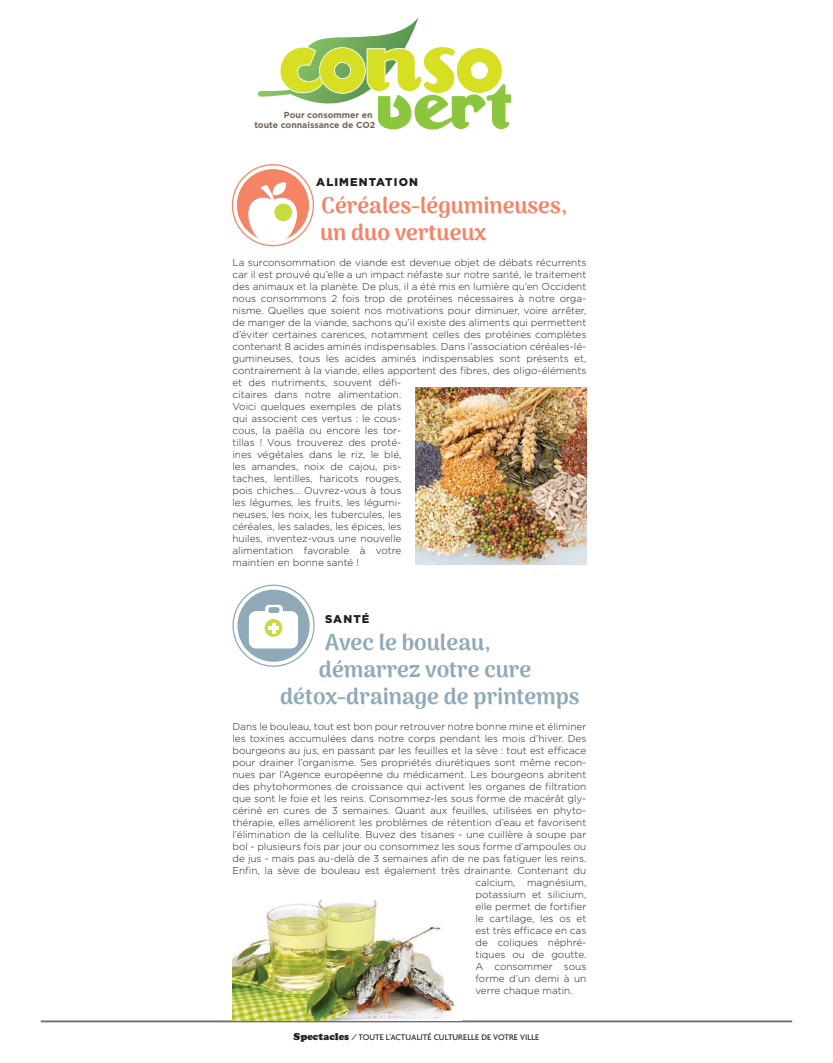
<style>
.page{position:relative;width:833px;height:1063px;background:#fff}
.page>*{position:absolute;margin:0;border:0;box-sizing:border-box;transform-origin:0 0}
.t1{font:900 22.5px "Arima Madurai";color:#8fa9b8}
.t2{font:900 22.5px/27px "Arima Madurai";color:#f48465}
.t3{font:900 11.25px "Gotham";letter-spacing:.1em;color:#231f20}
.t4{font:300 10px/12px "Gotham";color:#231f20}
.t5{font:500 8.75px "Agenda";letter-spacing:.005em;color:#231f20}
.t6{font:700 8.75px/10.5px "Gotham";color:#716557;text-align:right}
.s1{font-family:"Cooper";font-weight:900;font-size:10px}
</style>
<div class="page">
<hr style="left:41px;top:1020px;width:751px;height:2px;background:#6c6d70">
<svg style="left:258px;top:17px;width:253px;height:113px"></svg>
<img style="left:415px;top:388px;width:172px;height:176px">
<img style="left:232px;top:900px;width:223px;height:120px">
<svg style="left:231px;top:164px;width:83px;height:83px"></svg>
<div style="left:274px;top:203px;width:18px;height:18px;background:#c7da3e;border-radius:50%"></div>
<svg style="left:232px;top:584px;width:83px;height:83px"></svg>
<hr style="left:268px;top:626px;width:11px;height:4px;background:#fff">
<div style="left:268px;top:607px;width:11px;height:6px;background:#8fa9b8;border-radius:2px"></div>
<p class="t6" style="left:254px;top:109px;width:122px">Pour consommer en<br>toute connaissance de CO2</p>
<p class="t3" style="left:316px;top:174px;width:103px">ALIMENTATION</p>
<h1 class="t2" style="left:320px;top:192px;width:249px">Céréales-légumineuses, un duo vertueux</h1>
<p class="t4" style="left:232px;top:257px;width:355px">La surconsommation de viande est devenue objet de débats récurrents car il est prouvé qu’elle a un impact néfaste sur notre santé, le traitement des animaux et la planète. De plus, il a été mis en lumière qu’en Occident nous consommons 2 fois trop de protéines nécessaires à notre orga&shy;nisme. Quelles que soient nos motivations pour diminuer, voire arrêter, de manger de la viande, sachons qu’il existe des aliments qui permettent d’éviter certaines carences, notamment celles des protéines complètes contenant 8 acides aminés indispensables. Dans l’association céréales-lé&shy;gumineuses, tous les acides aminés indispensables sont présents et, contrairement à la viande, elles apportent des fibres, des oligo-éléments et des nutriments, souvent défi-<br>citaires dans notre alimentation.<br>Voici quelques exemples de plats<br>qui associent ces vertus : le cous-<br>cous, la paëlla ou encore les tor-<br>tillas ! Vous trouverez des proté-<br>ines végétales dans le riz, le blé,<br>les amandes, noix de cajou, pis-<br>taches, lentilles, haricots rouges,<br>pois chiches… Ouvrez-vous à tous<br>les légumes, les fruits, les légumi-<br>neuses, les noix, les tubercules, les<br>céréales, les salades, les épices, les<br>huiles, inventez-vous une nouvelle<br>alimentation favorable à votre<br>maintien en bonne santé !</p>
<p class="t3" style="left:325px;top:611px;width:46px">SANTÉ</p>
<h1 class="t1" style="left:325px;top:626px;width:168px">Avec le bouleau,</h1>
<h1 class="t1" style="left:319px;top:653px;width:214px">démarrez votre cure</h1>
<h1 class="t1" style="left:280px;top:680px;width:301px">détox-drainage de printemps</h1>
<p class="t4" style="left:232px;top:720px;width:355px">Dans le bouleau, tout est bon pour retrouver notre bonne mine et éliminer</p>
<p class="t4" style="left:232px;top:732px;width:355px">les toxines accumulées dans notre corps pendant les mois d’hiver. Des</p>
<p class="t4" style="left:232px;top:744px;width:355px">bourgeons au jus, en passant par les feuilles et la sève : tout est efficace</p>
<p class="t4" style="left:232px;top:756px;width:355px">pour drainer l’organisme. Ses propriétés diurétiques sont même recon-</p>
<p class="t4" style="left:232px;top:768px;width:355px">nues par l’Agence européenne du médicament. Les bourgeons abritent</p>
<p class="t4" style="left:232px;top:780px;width:355px">des phytohormones de croissance qui activent les organes de filtration</p>
<p class="t4" style="left:232px;top:792px;width:355px">que sont le foie et les reins. Consommez-les sous forme de macérât gly-</p>
<p class="t4" style="left:232px;top:804px;width:355px">cériné en cures de 3 semaines. Quant aux feuilles, utilisées en phyto-</p>
<p class="t4" style="left:232px;top:816px;width:355px">thérapie, elles améliorent les problèmes de rétention d’eau et favorisent</p>
<p class="t4" style="left:232px;top:828px;width:355px">l’élimination de la cellulite. Buvez des tisanes - une cuillère à soupe par</p>
<p class="t4" style="left:232px;top:840px;width:355px">bol - plusieurs fois par jour ou consommez les sous forme d’ampoules ou</p>
<p class="t4" style="left:232px;top:852px;width:355px">de jus - mais pas au-delà de 3 semaines afin de ne pas fatiguer les reins.</p>
<p class="t4" style="left:232px;top:864px;width:355px">Enfin, la sève de bouleau est également très drainante. Contenant du</p>
<p class="t4" style="left:475px;top:876px;width:112px">calcium, magnésium,</p>
<p class="t4" style="left:475px;top:888px;width:112px">potassium et silicium,</p>
<p class="t4" style="left:475px;top:900px;width:112px">elle permet de fortifier</p>
<p class="t4" style="left:475px;top:912px;width:112px">le cartilage, les os et</p>
<p class="t4" style="left:475px;top:924px;width:112px">est très efficace en cas</p>
<p class="t4" style="left:475px;top:936px;width:112px">de coliques néphré-</p>
<p class="t4" style="left:475px;top:948px;width:112px">tiques ou de goutte.</p>
<p class="t4" style="left:475px;top:960px;width:112px">A consommer sous</p>
<p class="t4" style="left:475px;top:972px;width:112px">forme d’un demi à un</p>
<p class="t4" style="left:475px;top:984px;width:99px">verre chaque matin.</p>
<p class="t5" style="left:294px;top:1032px;width:247px"><span class="s1">Spectacles</span> / TOUTE L’ACTUALITÉ CULTURELLE DE VOTRE VILLE</p>
</div>
